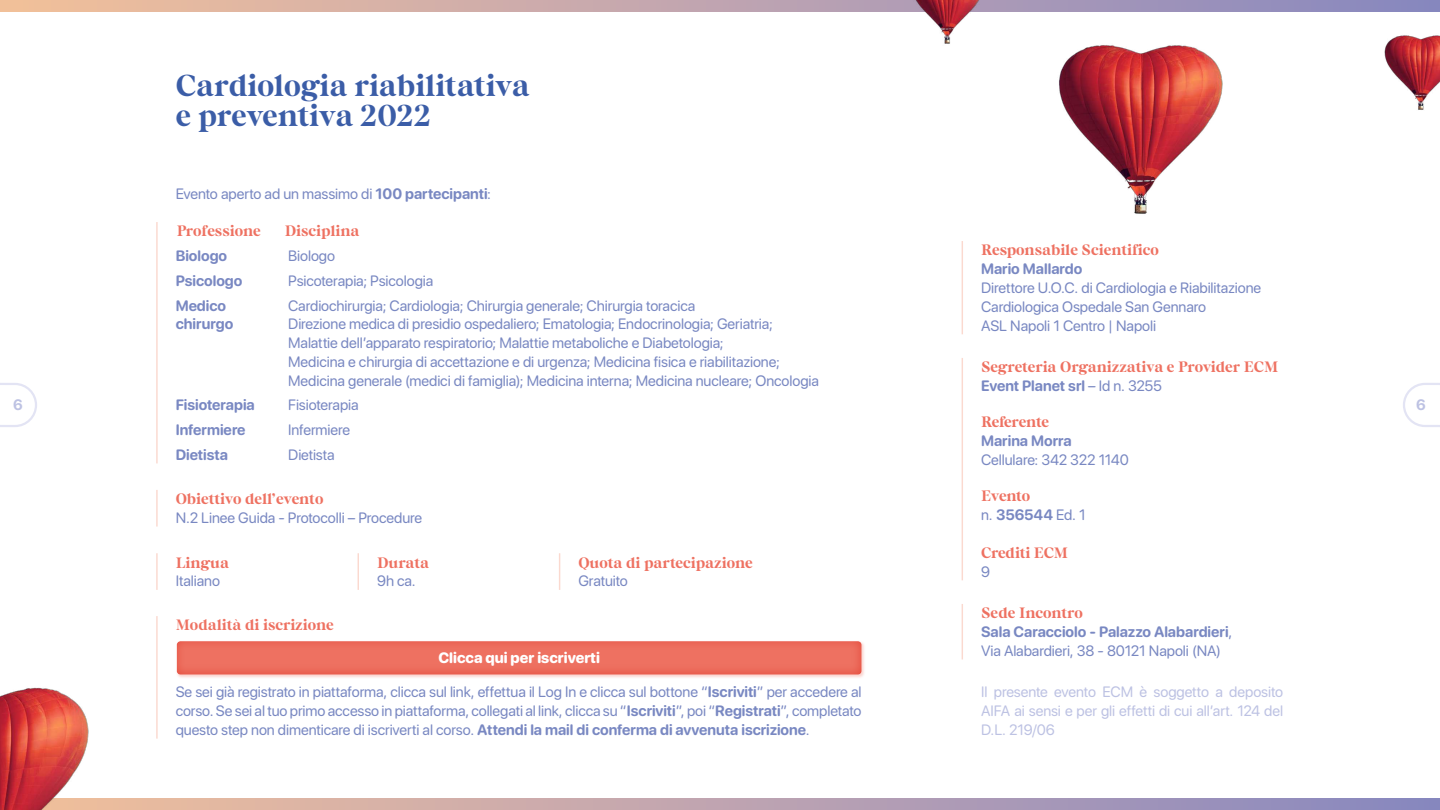
<style>
.page{position:relative;width:1440px;height:810px;background:#fff}
.page>*{position:absolute;margin:0;border:0;box-sizing:border-box;transform-origin:0 0}
.t1{font:700 30px/30px "Bastia";color:#3b5da7}
.t2{font:15px/18.9px "SF Pro Rounded";letter-spacing:-.005em;color:#7988c2}
.t3{font:700 15px "Bastia";color:#ee7161}
.t4{font:700 15px "SF Pro Rounded";color:#7988c2}
.t5{font:15px/18.9px "SF Pro Rounded";letter-spacing:-.005em;color:#bdc2e3;text-align:justify}
.t6{font:800 15px "SF Pro Rounded";color:#fff}
.t7{font:700 15px "Bastia";letter-spacing:-.025em;color:#ee7161}
.t8{font:700 15px "SF Pro Rounded";color:#bdc2e3}
.s1{font-weight:700}
.s2{font-weight:400}
</style>
<div class="page">
<svg style="left:0;top:0;width:1440px;height:12px;background:#bfa4ae"></svg>
<svg style="left:105px;top:798px;width:1335px;height:12px;background:#baa1b0"></svg>
<svg style="left:1403px;top:383px;width:37px;height:44px"></svg>
<svg style="left:0;top:383px;width:37px;height:44px"></svg>
<hr style="left:156px;top:490px;width:2px;height:37px;background:#fbd9cf">
<hr style="left:156px;top:553px;width:2px;height:37px;background:#fbd9cf">
<hr style="left:559px;top:553px;width:1px;height:37px;background:#fbd9cf">
<hr style="left:358px;top:553px;width:1px;height:37px;background:#fbd9cf">
<hr style="left:156px;top:222px;width:2px;height:241px;background:#fbd9cf">
<hr style="left:962px;top:241px;width:1px;height:93px;background:#fbd9cf">
<hr style="left:962px;top:358px;width:1px;height:222px;background:#fbd9cf">
<hr style="left:962px;top:604px;width:1px;height:55px;background:#fbd9cf">
<hr style="left:156px;top:616px;width:2px;height:123px;background:#fbd9cf">
<div style="left:170px;top:636px;width:698px;height:43px;background:#ee7161;opacity:.7"></div>
<img style="left:1059px;top:45px;width:164px;height:169px">
<img style="left:0;top:687px;width:105px;height:123px">
<img style="left:905px;top:0;width:81px;height:44px">
<img style="left:1384px;top:35px;width:56px;height:75px">
<h1 class="t1" style="left:176px;top:72px;width:356px">Cardiologia riabilitativa e preventiva 2022</h1>
<p class="t2" style="left:176px;top:184px;width:317px">Evento aperto ad un massimo di <span class="s1">100 partecipanti</span>:</p>
<p class="t3" style="left:177px;top:221px;width:86px">Professione</p>
<p class="t3" style="left:285px;top:221px;width:76px">Disciplina</p>
<p class="t3" style="left:981px;top:240px;width:179px">Responsabile Scientifico</p>
<p class="t4" style="left:981px;top:260px;width:103px">Mario Mallardo</p>
<p class="t2" style="left:981px;top:278px;width:282px">Direttore U.O.C. di Cardiologia e Riabilitazione<br>Cardiologica Ospedale San Gennaro<br>ASL Napoli 1 Centro | Napoli</p>
<p class="t3" style="left:981px;top:357px;width:299px">Segreteria Organizzativa e Provider ECM</p>
<p class="t4" style="left:981px;top:377px;width:182px">Event Planet srl <span class="s2">– Id n. 3255</span></p>
<p class="t7" style="left:981px;top:412px;width:69px">Referente</p>
<p class="t4" style="left:981px;top:432px;width:92px">Marina Morra</p>
<p class="t2" style="left:981px;top:450px;width:149px">Cellulare: 342 322 1140</p>
<p class="t3" style="left:981px;top:486px;width:51px">Evento</p>
<p class="t2" style="left:981px;top:506px;width:106px">n. <span class="s1">356544</span> Ed. 1</p>
<p class="t3" style="left:981px;top:543px;width:88px">Crediti ECM</p>
<p class="t2" style="left:981px;top:562px;width:10px">9</p>
<p class="t3" style="left:981px;top:603px;width:103px">Sede Incontro</p>
<p class="t2" style="left:981px;top:622px;width:253px"><span class="s1">Sala Caracciolo - Palazzo Alabardieri</span>,<br>Via Alabardieri, 38 - 80121 Napoli (NA)</p>
<p class="t5" style="left:981px;top:683px;width:304px">Il presente evento ECM è soggetto a deposito AIFA ai sensi e per gli effetti di cui all’art. 124 del D.L. 219/06</p>
<p class="t4" style="left:176px;top:247px;width:53px">Biologo</p>
<p class="t2" style="left:288px;top:246px;width:49px">Biologo</p>
<p class="t4" style="left:176px;top:272px;width:68px">Psicologo</p>
<p class="t2" style="left:288px;top:271px;width:147px">Psicoterapia; Psicologia</p>
<p class="t4" style="left:176px;top:297px;width:52px">Medico</p>
<p class="t2" style="left:288px;top:296px;width:409px">Cardiochirurgia; Cardiologia; Chirurgia generale; Chirurgia toracica</p>
<p class="t4" style="left:176px;top:315px;width:59px">chirurgo</p>
<p class="t2" style="left:288px;top:315px;width:532px">Direzione medica di presidio ospedaliero; Ematologia; Endocrinologia; Geriatria; Malattie dell’apparato respiratorio; Malattie metaboliche e Diabetologia;<br>Medicina e chirurgia di accettazione e di urgenza; Medicina fisica e riabilitazione; Medicina generale (medici di famiglia); Medicina interna; Medicina nucleare; Oncologia</p>
<p class="t4" style="left:176px;top:396px;width:81px">Fisioterapia</p>
<p class="t2" style="left:288px;top:396px;width:72px">Fisioterapia</p>
<p class="t4" style="left:176px;top:421px;width:71px">Infermiere</p>
<p class="t2" style="left:288px;top:420px;width:64px">Infermiere</p>
<p class="t4" style="left:176px;top:446px;width:54px">Dietista</p>
<p class="t2" style="left:288px;top:445px;width:48px">Dietista</p>
<p class="t8" style="left:13px;top:396px;width:11px">6</p>
<p class="t8" style="left:1416px;top:396px;width:11px">6</p>
<p class="t3" style="left:176px;top:489px;width:149px">Obiettivo dell’evento</p>
<p class="t2" style="left:176px;top:508px;width:248px">N.2 Linee Guida - Protocolli – Procedure</p>
<p class="t3" style="left:176px;top:553px;width:55px">Lingua</p>
<p class="t2" style="left:176px;top:572px;width:46px">Italiano</p>
<p class="t3" style="left:578px;top:553px;width:176px">Quota di partecipazione</p>
<p class="t2" style="left:578px;top:572px;width:51px">Gratuito</p>
<p class="t3" style="left:377px;top:553px;width:54px">Durata</p>
<p class="t2" style="left:377px;top:572px;width:40px">9h ca.</p>
<p class="t3" style="left:176px;top:615px;width:160px">Modalità di iscrizione</p>
<p class="t6" style="left:438px;top:649px;width:163px">Clicca qui per iscriverti</p>
<p class="t2" style="left:176px;top:683px;width:687px;text-align:justify">Se sei già registrato in piattaforma, clicca sul link, effettua il Log In e clicca sul bottone “<span class="s1">Iscriviti</span>” per accedere al corso. Se sei al tuo primo accesso in piattaforma, collegati al link, clicca su “<span class="s1">Iscriviti</span>”, poi “<span class="s1">Registrati</span>”, completato questo step non dimenticare di iscriverti al corso. <span class="s1">Attendi la mail di conferma di avvenuta iscrizione</span>.</p>
</div>
